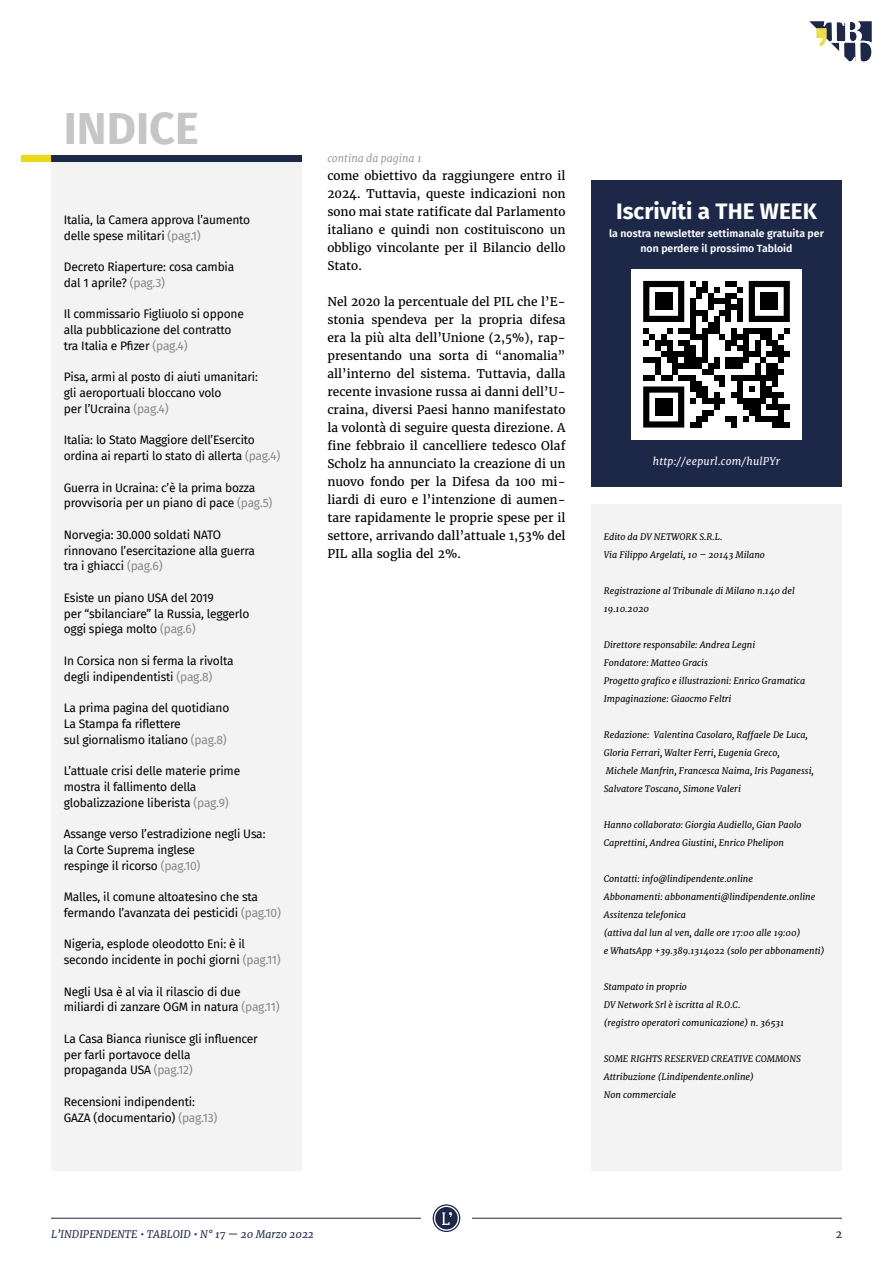
<style>
.page{position:relative;width:893px;height:1263px;background:#fff}
.page>*{position:absolute;margin:0;border:0;box-sizing:border-box;transform-origin:0 0}
.t1{font:700 45px "Fira Sans";color:#c6c6c6}
.t2{font:700 22.5px "Fira Sans";color:#fff}
.t3{font:12px/15.8px "Fira Sans";letter-spacing:-.015em;color:#000}
.t4{font:12px/18px "Merriweather";color:#000;text-align:justify}
.t5{font:600 10.5px/15px "Fira Sans";color:#fff;text-align:center}
.t6{font:italic 10.5px "Merriweather";color:#1d2849}
.t7{font:italic 10.5px "Merriweather";letter-spacing:.025em;color:#fff}
.t8{font:italic 10.5px "Merriweather";color:#9d9d9c}
.t9{font:10.5px "Merriweather";color:#1d2849}
.t10{font:italic 9px/18px "Merriweather";color:#000}
.s1{color:#878787}
</style>
<div class="page">
<hr style="left:51px;top:1218px;width:370px;height:1px;background:#1d2849">
<hr style="left:472px;top:1218px;width:370px;height:1px;background:#1d2849">
<svg style="left:433px;top:1204px;width:27px;height:28px"></svg>
<svg style="left:809px;top:21px;width:63px;height:41px"></svg>
<div style="left:21px;top:156px;width:30px;height:6px;background:#ebd912"></div>
<div style="left:51px;top:156px;width:251px;height:6px;background:#1d2849"></div>
<div style="left:51px;top:162px;width:251px;height:1008px;background:#f3f3f3"></div>
<div style="left:591px;top:180px;width:251px;height:306px;background:#1d2849"></div>
<div style="left:631px;top:269px;width:170px;height:170px;background:#fff"></div>
<svg style="left:643px;top:281px;width:147px;height:147px"></svg>
<div style="left:655px;top:293px;width:17px;height:17px;background:#000"></div>
<div style="left:760px;top:293px;width:18px;height:17px;background:#000"></div>
<div style="left:655px;top:398px;width:17px;height:18px;background:#000"></div>
<div style="left:591px;top:504px;width:251px;height:666px;background:#f3f3f3"></div>
<h1 class="t1" style="left:64px;top:90px;width:137px">INDICE</h1>
<p class="t3" style="left:64px;top:211px;width:188px">Italia, la Camera approva l’aumento delle spese militari <span class="s1">(pag.1)</span></p>
<p class="t3" style="left:64px;top:259px;width:172px">Decreto Riaperture: cosa cambia dal 1 aprile? <span class="s1">(pag.3)</span></p>
<p class="t3" style="left:64px;top:306px;width:182px">Il commissario Figliuolo si oppone alla pubblicazione del contratto tra Italia e Pfizer <span class="s1">(pag.4)</span></p>
<p class="t3" style="left:64px;top:369px;width:196px">Pisa, armi al posto di aiuti umanitari: gli aeroportuali bloccano volo<br>per l’Ucraina <span class="s1">(pag.4)</span></p>
<p class="t3" style="left:64px;top:432px;width:218px">Italia: lo Stato Maggiore dell’Esercito ordina ai reparti lo stato di allerta <span class="s1">(pag.4)</span></p>
<p class="t3" style="left:64px;top:479px;width:210px">Guerra in Ucraina: c’è la prima bozza provvisoria per un piano di pace <span class="s1">(pag.5)</span></p>
<p class="t3" style="left:64px;top:526px;width:193px">Norvegia: 30.000 soldati NATO rinnovano l’esercitazione alla guerra tra i ghiacci <span class="s1">(pag.6)</span></p>
<p class="t3" style="left:64px;top:589px;width:187px">Esiste un piano USA del 2019<br>per “sbilanciare” la Russia, leggerlo oggi spiega molto <span class="s1">(pag.6)</span></p>
<p class="t3" style="left:64px;top:652px;width:171px">In Corsica non si ferma la rivolta degli indipendentisti <span class="s1">(pag.8)</span></p>
<p class="t3" style="left:64px;top:700px;width:167px">La prima pagina del quotidiano<br>La Stampa fa riflettere<br>sul giornalismo italiano <span class="s1">(pag.8)</span></p>
<p class="t3" style="left:64px;top:763px;width:178px">L’attuale crisi delle materie prime mostra il fallimento della globalizzazione liberista <span class="s1">(pag.9)</span></p>
<p class="t3" style="left:64px;top:826px;width:203px">Assange verso l’estradizione negli Usa: la Corte Suprema inglese<br>respinge il ricorso <span class="s1">(pag.10)</span></p>
<p class="t3" style="left:64px;top:889px;width:219px">Malles, il comune altoatesino che sta fermando l’avanzata dei pesticidi <span class="s1">(pag.10)</span></p>
<p class="t3" style="left:64px;top:936px;width:219px">Nigeria, esplode oleodotto Eni: è il secondo incidente in pochi giorni <span class="s1">(pag.11)</span></p>
<p class="t3" style="left:64px;top:983px;width:217px">Negli Usa è al via il rilascio di due miliardi di zanzare OGM in natura <span class="s1">(pag.11)</span></p>
<p class="t3" style="left:64px;top:1030px;width:196px">La Casa Bianca riunisce gli influencer per farli portavoce della<br>propaganda USA <span class="s1">(pag.12)</span></p>
<p class="t3" style="left:64px;top:1093px;width:155px">Recensioni indipendenti:<br>GAZA (documentario) <span class="s1">(pag.13)</span></p>
<p class="t8" style="left:327px;top:152px;width:96px">contina da pagina 1</p>
<p class="t4" style="left:327px;top:167px;width:240px">come obiettivo da raggiungere entro il 2024. Tuttavia, queste indicazioni non sono mai state ratificate dal Parlamento italiano e quindi non costituiscono un obbligo vincolante per il Bilancio dello Stato.</p>
<p class="t4" style="left:327px;top:293px;width:240px">Nel 2020 la percentuale del PIL che l’E&shy;stonia spendeva per la propria difesa era la più alta dell’Unione (2,5%), rap&shy;presentando una sorta di “anomalia” all’interno del sistema. Tuttavia, dalla recente invasione russa ai danni dell’U&shy;craina, diversi Paesi hanno manifestato la volontà di seguire questa direzione. A fine febbraio il cancelliere tedesco Olaf Scholz ha annunciato la creazione di un nuovo fondo per la Difesa da 100 mi&shy;liardi di euro e l’intenzione di aumen&shy;tare rapidamente le proprie spese per il settore, arrivando dall’attuale 1,53% del PIL alla soglia del 2%.</p>
<h2 class="t2" style="left:616px;top:192px;width:202px">Iscriviti a THE WEEK</h2>
<p class="t5" style="left:609px;top:225px;width:216px">la nostra newsletter settimanale gratuita per non perdere il prossimo Tabloid</p>
<p class="t7" style="left:653px;top:454px;width:129px">http://eepurl.com/hulPYr</p>
<p class="t10" style="left:604px;top:528px;width:163px">Edito da DV NETWORK S.R.L.<br>Via Filippo Argelati, 10 – 20143 Milano</p>
<p class="t10" style="left:604px;top:582px;width:192px">Registrazione al Tribunale di Milano n.140 del<br>19.10.2020</p>
<p class="t10" style="left:604px;top:636px;width:203px">Direttore responsabile: Andrea Legni<br>Fondatore: Matteo Gracis<br>Progetto grafico e illustrazioni: Enrico Gramatica Impaginazione: Giaocmo Feltri</p>
<p class="t10" style="left:604px;top:726px;width:211px">Redazione: Valentina Casolaro, Raffaele De Luca, Gloria Ferrari, Walter Ferri, Eugenia Greco, Michele Manfrin, Francesca Naima, Iris Paganessi, Salvatore Toscano, Simone Valeri</p>
<p class="t10" style="left:604px;top:816px;width:199px">Hanno collaborato: Giorgia Audiello, Gian Paolo<br>Caprettini, Andrea Giustini, Enrico Phelipon</p>
<p class="t10" style="left:604px;top:870px;width:222px">Contatti: info@lindipendente.online<br>Abbonamenti: abbonamenti@lindipendente.online Assitenza telefonica<br>(attiva dal lun al ven, dalle ore 17:00 alle 19:00)<br>e WhatsApp +39.389.1314022 (solo per abbonamenti)</p>
<p class="t10" style="left:604px;top:978px;width:182px">Stampato in proprio<br>DV Network Srl è iscritta al R.O.C.<br>(registro operatori comunicazione) n. 36531</p>
<p class="t10" style="left:604px;top:1050px;width:198px">SOME RIGHTS RESERVED CREATIVE COMMONS<br>Attribuzione (Lindipendente.online)<br>Non commerciale</p>
<p class="t6" style="left:51px;top:1227px;width:264px">L’INDIPENDENTE • TABLOID • N° 17 — 20 Marzo 2022</p>
<p class="t9" style="left:836px;top:1227px;width:8px">2</p>
</div>
